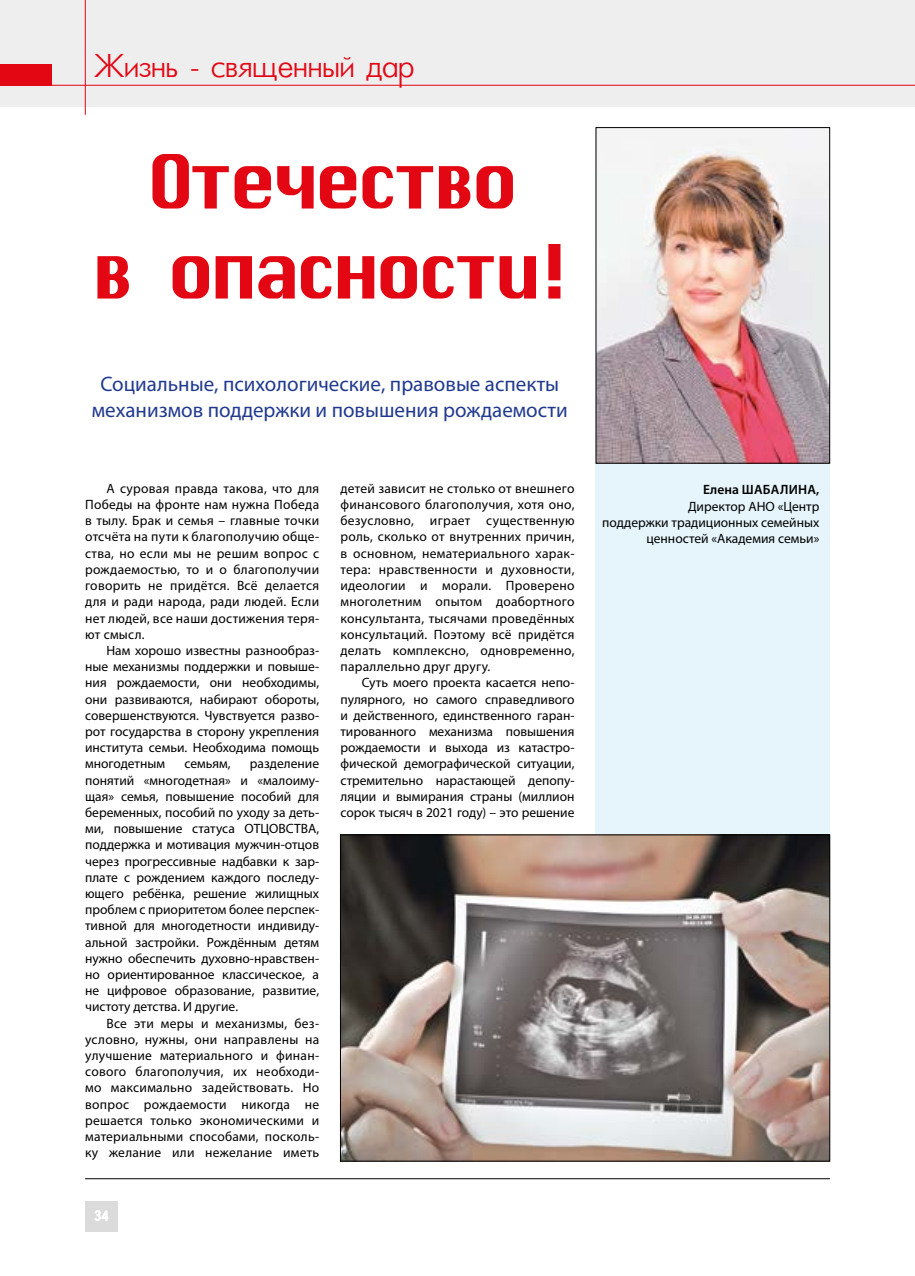
<style>
.page{position:relative;width:915px;height:1276px;background:#fff}
.page>*{position:absolute;margin:0;border:0;box-sizing:border-box;transform-origin:0 0}
.t1{font:75px/90px "Chicago Plain";color:#e30613;text-align:center}
.t2{font:300 36px "Futura";color:#e30613}
.t3{font:21px/25.2px "Myriad Pro";color:#213a8f;text-align:center}
.t4{font:13.5px/16.2px "Myriad Pro";color:#000;text-align:justify}
.t5{font:600 13.5px "Myriad Pro";letter-spacing:.02em;color:#000}
</style>
<div class="page">
<hr style="left:85px;top:1178px;width:744px;height:1px;background:#000">
<hr style="left:914px;top:0;width:1px;height:106px;background:#000">
<div style="left:0;top:0;width:914px;height:106px;background:#eee"></div>
<div style="left:85px;top:1200px;width:32px;height:31px;background:#dbdbdb"></div>
<svg style="left:94px;top:1210px;width:15px;height:11px"></svg>
<hr style="left:0;top:85px;width:914px;height:1px;background:#e30613">
<div style="left:0;top:64px;width:51px;height:21px;background:#e30613"></div>
<hr style="left:85px;top:0;width:1px;height:115px;background:#e30613">
<div style="left:595px;top:128px;width:234px;height:1032px;background:#e6f5fc"></div>
<img style="left:597px;top:129px;width:230px;height:332px">
<img style="left:342px;top:836px;width:485px;height:323px">
<div style="left:340px;top:834px;width:489px;height:327px;border:1px solid #000"></div>
<h2 class="t2" style="left:94px;top:46px;width:322px">Жизнь - священный дар</h2>
<h1 class="t1" style="left:91px;top:136px;width:478px">Отечество<br>в опасности!</h1>
<h3 class="t3" style="left:92px;top:371px;width:477px">Социальные, психологические, правовые аспекты механизмов поддержки и повышения рождаемости</h3>
<p class="t4" style="left:85px;top:480px;width:235px;text-indent:21px">А суровая правда такова, что для Победы на фронте нам нужна Победа в тылу. Брак и семья – главные точки отсчёта на пути к благополучию обще&shy;ства, но если мы не решим вопрос с рождаемостью, то и о благополучии говорить не придётся. Всё делается для и ради народа, ради людей. Если нет людей, все наши достижения теря&shy;ют смысл.</p>
<p class="t4" style="left:85px;top:642px;width:235px;text-indent:21px">Нам хорошо известны разнообраз&shy;ные механизмы поддержки и повыше&shy;ния рождаемости, они необходимы, они развиваются, набирают обороты, совершенствуются. Чувствуется разво&shy;рот государства в сторону укрепления института семьи. Необходима помощь многодетным</p>
<p class="t4" style="left:85px;top:755px;width:235px;text-indent:165px">разделение понятий «многодетная» и «малоиму&shy;щая» семья, повышение пособий для беременных, пособий по уходу за деть&shy;ми, повышение статуса ОТЦОВСТВА, поддержка и мотивация мужчин-отцов через прогрессивные надбавки к зар&shy;плате с рождением каждого последу&shy;ющего ребёнка, решение жилищных проблем с приоритетом более перспек&shy;тивной для многодетности индивиду&shy;альной застройки. Рождённым детям нужно обеспечить духовно-нравствен&shy;но ориентированное классическое, а не цифровое образование, развитие, чистоту детства. И другие.</p>
<p class="t4" style="left:85px;top:1014px;width:235px;text-indent:21px">Все эти меры и механизмы, без&shy;условно, нужны, они направлены на улучшение материального и финан&shy;сового благополучия, их необходи&shy;мо максимально задействовать. Но вопрос рождаемости никогда не решается только экономическими и материальными способами, посколь&shy;ку желание или нежелание иметь</p>
<p class="t4" style="left:184px;top:755px;width:48px">семьям,</p>
<p class="t4" style="left:340px;top:480px;width:235px">детей зависит не столько от внешнего финансового благополучия, хотя оно, безусловно, играет существенную роль, сколько от внутренних причин, в основном, нематериального харак&shy;тера: нравственности и духовности, идеологии и морали. Проверено многолетним опытом доабортного консультанта, тысячами проведённых консультаций. Поэтому всё придётся делать комплексно, одновременно, параллельно друг другу.</p>
<p class="t4" style="left:340px;top:674px;width:235px;text-indent:21px">Суть моего проекта касается непо&shy;пулярного, но самого справедливого и действенного, единственного гаран&shy;тированного механизма повышения рождаемости и выхода из катастро&shy;фической демографической ситуации, стремительно нарастающей депопу&shy;ляции и вымирания страны (миллион сорок тысяч в 2021 году) – это решение</p>
<p class="t5" style="left:703px;top:481px;width:118px">Елена ШАБАЛИНА,</p>
<p class="t4" style="left:602px;top:498px;width:218px;text-align:right">Директор АНО «Центр<br>поддержки традиционных семейных ценностей «Академия семьи»</p>
</div>
